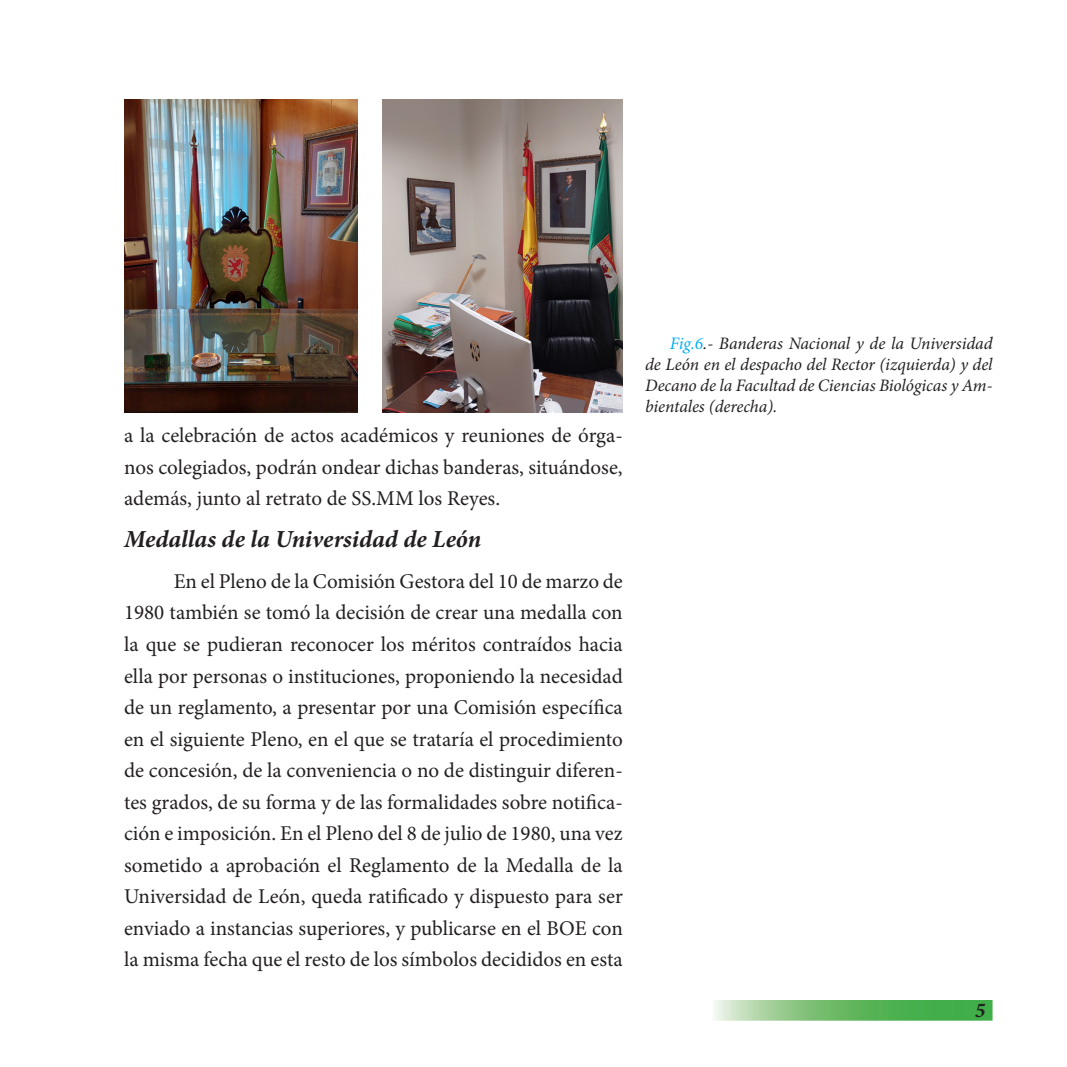
<style>
.page{position:relative;width:1067px;height:1067px;background:#fff}
.page>*{position:absolute;margin:0;border:0;box-sizing:border-box;transform-origin:0 0}
.Estilo_texto_princip{font:italic 700 24.5px "Minion Pro";color:#231f20}
.Estilo_texto_princip-2{font:21px/31.5px "Minion Pro";color:#231f20;text-align:justify}
.t1{font:italic 700 21px "Minion Pro";color:#231f20}
.Estilo_figuras{font:italic 17.5px/21px "Minion Pro";letter-spacing:-.005em;color:#231f20;text-align:justify}
.s1{color:#00aeef}
</style>
<div class="page">
<svg style="left:714px;top:1003px;width:275px;height:14px;background:#73bf72"></svg>
<img style="left:124px;top:99px;width:233px;height:314px">
<img style="left:383px;top:99px;width:240px;height:314px">
<p class="Estilo_texto_princip-2" style="left:124px;top:420px;width:500px">a la celebración de actos académicos y reuniones de órga&shy;nos colegiados, podrán ondear dichas banderas, situándose, además, junto al retrato de SS.MM los Reyes.</p>
<p class="Estilo_texto_princip" style="left:124px;top:521px;width:359px">Medallas de la Universidad de León</p>
<p class="Estilo_texto_princip-2" style="left:124px;top:565px;width:500px;text-indent:50px">En el Pleno de la Comisión Gestora del 10 de marzo de 1980 también se tomó la decisión de crear una medalla con la que se pudieran reconocer los méritos contraídos hacia ella por personas o instituciones, proponiendo la necesidad de un reglamento, a presentar por una Comisión específica en el siguiente Pleno, en el que se trataría el procedimiento de concesión, de la conveniencia o no de distinguir diferen&shy;tes grados, de su forma y de las formalidades sobre notifica&shy;ción e imposición. En el Pleno del 8 de julio de 1980, una vez sometido a aprobación el Reglamento de la Medalla de la Universidad de León, queda ratificado y dispuesto para ser enviado a instancias superiores, y publicarse en el BOE con la misma fecha que el resto de los símbolos decididos en esta</p>
<p class="Estilo_figuras" style="left:645px;top:333px;width:349px;text-indent:25px"><span class="s1">Fig.6</span>.- Banderas Nacional y de la Universidad de León en el despacho del Rector (izquierda) y del Decano de la Facultad de Ciencias Biológicas y Am&shy;bientales (derecha).</p>
<p class="t1" style="left:975px;top:994px;width:12px">5</p>
</div>
